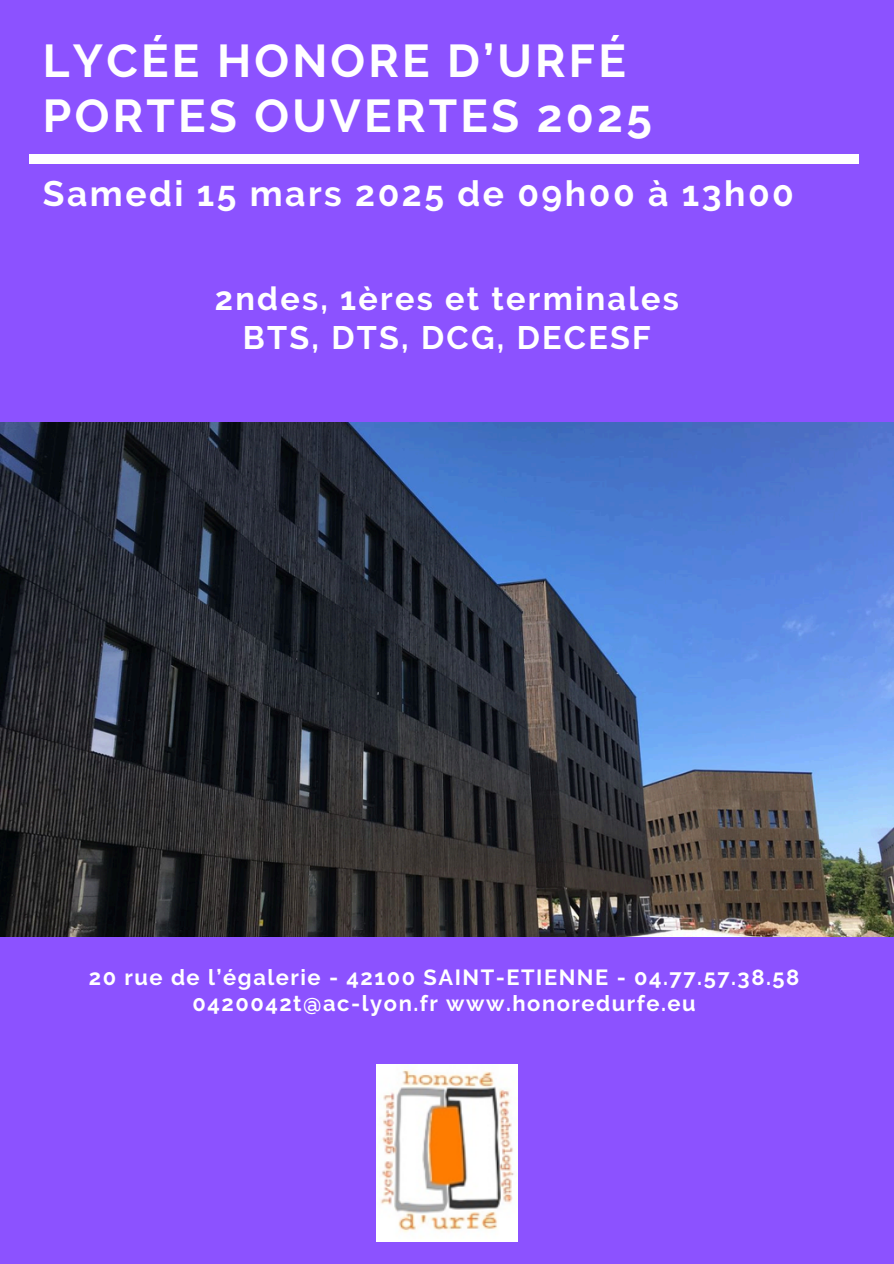
<style>
.page{position:relative;width:894px;height:1264px;background:#fff}
.page>*{position:absolute;margin:0;border:0;box-sizing:border-box;transform-origin:0 0}
.t1{font:700 45.9px/55.2px "Raleway";letter-spacing:.07em;color:#fff}
.t2{font:700 35.4px "Raleway";letter-spacing:.07em;color:#fff}
.t3{font:700 32.4px/39.2px "Raleway";letter-spacing:.07em;color:#fff;text-align:center}
.t4{font:700 21.9px "Raleway";letter-spacing:.07em;color:#fff}
</style>
<div class="page">
<div style="left:0;top:0;width:893px;height:1263px;background:#8c52ff"></div>
<img style="left:376px;top:1064px;width:141px;height:177px">
<img style="left:0;top:423px;width:893px;height:513px">
<div style="left:29px;top:155px;width:830px;height:9px;background:#fff"></div>
<h1 class="t1" style="left:43px;top:33px;width:610px">LYCÉE HONORE D’URFÉ<br>PORTES OUVERTES 2025</h1>
<p class="t2" style="left:43px;top:173px;width:752px">Samedi 15 mars 2025 de 09h00 à 13h00</p>
<h2 class="t3" style="left:215px;top:279px;width:465px">2ndes, 1ères et terminales<br>BTS, DTS, DCG, DECESF</h2>
<h2 class="t4" style="left:89px;top:964px;width:711px">20 rue de l’égalerie - 42100 SAINT-ETIENNE - 04.77.57.38.58</h2>
<p class="t4" style="left:192px;top:990px;width:504px">0420042t@ac-lyon.fr www.honoredurfe.eu</p>
</div>
